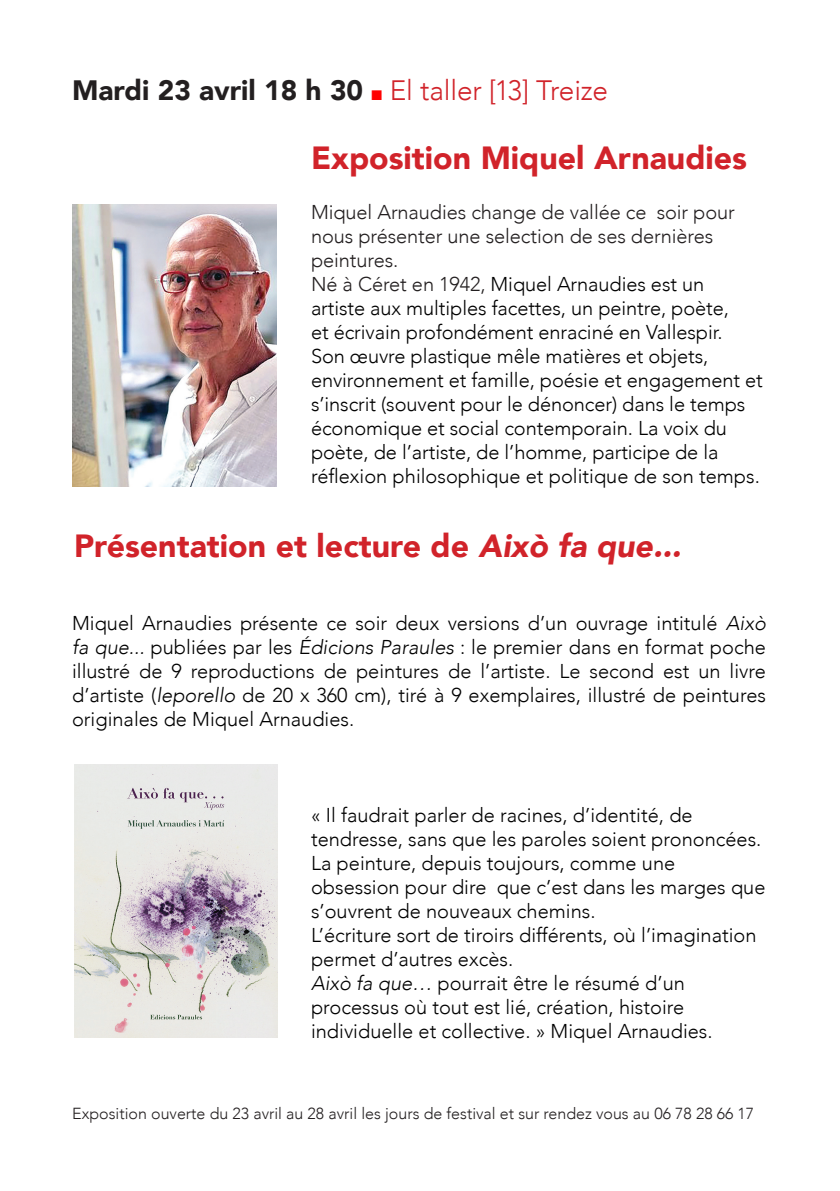
<style>
.page{position:relative;width:840px;height:1191px;background:#fff}
.page>*{position:absolute;margin:0;border:0;box-sizing:border-box;transform-origin:0 0}
.t1{font:900 32px "Avenir";color:#d1232a}
.t2{font:300 28px "Avenir";letter-spacing:-.01em;color:#d1232a}
.t3{font:300 20px/24px "Avenir";color:#000}
.t4{font:300 20px/24px "Avenir";letter-spacing:-.005em;color:#231f20}
.t5{font:300 16px "Avenir";color:#231f20}
.s1{font-weight:900;color:#231f20}
.s2{color:#f00}
.s3{color:#231f20}
.s4{font-style:italic}
</style>
<div class="page">
<img style="left:72px;top:204px;width:205px;height:282px">
<img style="left:74px;top:764px;width:204px;height:273px">
<p class="t2" style="left:72px;top:74px;width:537px"><span class="s1">Mardi 23 avril 18 h 30</span> <span class="s2">■</span> El taller [13] Treize</p>
<p class="t1" style="left:311px;top:131px;width:437px">Exposition Miquel Arnaudies</p>
<p class="t4" style="left:311px;top:200px;width:425px">Miquel Arnaudies change de vallée ce soir pour nous présenter une selection de ses dernières peintures.</p>
<p class="t3" style="left:311px;top:272px;width:453px"><span class="s3">Né à Céret en 1942,</span> Miquel Arnaudies est un artiste aux multiples facettes, un peintre, poète,<br>et écrivain profondément enraciné en Vallespir.<br>Son œuvre plastique mêle matières et objets, environnement et famille, poésie et engagement et s’inscrit (souvent pour le dénoncer) dans le temps économique et social contemporain. La voix du poète, de l’artiste, de l’homme, participe de la réflexion philosophique et politique de son temps.</p>
<p class="t1" style="left:74px;top:518px;width:608px">Présentation et lecture de <span class="s4">Això fa que...</span></p>
<p class="t3" style="left:72px;top:611px;width:695px;text-align:justify">Miquel Arnaudies présente ce soir deux versions d’un ouvrage intitulé <span class="s4">Això fa que...</span> publiées par les <span class="s4">Édicions Paraules</span> : le premier dans en format poche illustré de 9 reproductions de peintures de l’artiste. Le second est un livre d’artiste (<span class="s4">leporello</span> de 20 x 360 cm), tiré à 9 exemplaires, illustré de peintures originales de Miquel Arnaudies.</p>
<p class="t3" style="left:311px;top:803px;width:451px">« Il faudrait parler de racines, d’identité, de tendresse, sans que les paroles soient prononcées.</p>
<p class="t3" style="left:311px;top:851px;width:456px">La peinture, depuis toujours, comme une obsession pour dire que c’est dans les marges que s’ouvrent de nouveaux chemins.</p>
<p class="t3" style="left:311px;top:923px;width:447px">L’écriture sort de tiroirs différents, où l’imagination permet d’autres excès.</p>
<p class="t3" style="left:311px;top:971px;width:403px"><span class="s4">Això fa que…</span> pourrait être le résumé d’un processus où tout est lié, création, histoire individuelle et collective. » Miquel Arnaudies.</p>
<p class="t5" style="left:72px;top:1104px;width:683px">Exposition ouverte du 23 avril au 28 avril les jours de festival et sur rendez vous au 06 78 28 66 17</p>
</div>
